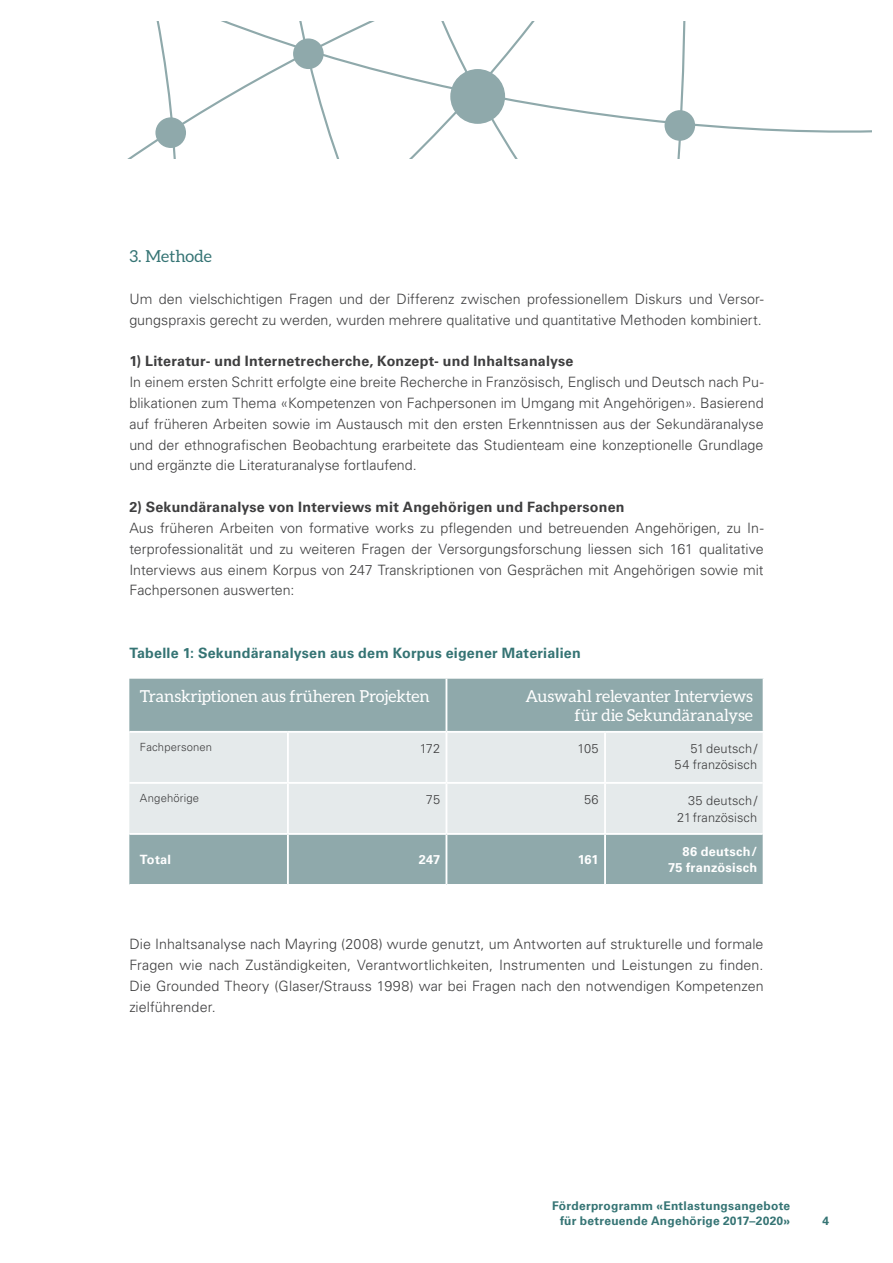
<style>
.page{position:relative;width:893px;height:1263px;background:#fff}
.page>*{position:absolute;margin:0;border:0;box-sizing:border-box;transform-origin:0 0}
.t1{font:16.5px/19.8px "Aleo";letter-spacing:-.01em;color:#fff;text-align:right}
.t2{font:16.5px "Aleo";letter-spacing:-.005em;color:#357474}
.t3{font:300 14.25px/20.9px "Univers LT";color:#3e3e3f;text-align:justify}
.t4{font:700 14.25px "Univers LT";letter-spacing:.015em;color:#3e3e3f}
.t5{font:700 14.25px "Univers LT";letter-spacing:.015em;color:#357474}
.t6{font:300 12.75px/16.2px "Univers LT";letter-spacing:.005em;color:#3e3e3f;text-align:right}
.t7{font:700 12.75px/16.2px "Univers LT";letter-spacing:.02em;color:#fff;text-align:right}
.t8{font:700 12px/15px "Univers LT";letter-spacing:.02em;color:#357474;text-align:right}
.t9{font:300 11.25px "Univers LT";letter-spacing:.015em;color:#3e3e3f}
</style>
<div class="page">
<div style="left:129px;top:679px;width:634px;height:205px;background:#8fa9ab"></div>
<div style="left:129px;top:733px;width:634px;height:100px;background:#e5eaeb"></div>
<hr style="left:446px;top:679px;width:1px;height:52px;background:#fff">
<hr style="left:287px;top:733px;width:2px;height:49px;background:#fff">
<hr style="left:446px;top:733px;width:1px;height:49px;background:#fff">
<hr style="left:604px;top:733px;width:2px;height:49px;background:#fff">
<hr style="left:287px;top:784px;width:2px;height:49px;background:#fff">
<hr style="left:446px;top:784px;width:1px;height:49px;background:#fff">
<hr style="left:604px;top:784px;width:2px;height:49px;background:#fff">
<hr style="left:287px;top:835px;width:2px;height:49px;background:#fff">
<hr style="left:446px;top:835px;width:1px;height:49px;background:#fff">
<hr style="left:604px;top:835px;width:2px;height:49px;background:#fff">
<hr style="left:129px;top:731px;width:159px;height:2px;background:#fff">
<hr style="left:288px;top:731px;width:158px;height:2px;background:#fff">
<hr style="left:446px;top:731px;width:159px;height:2px;background:#fff">
<hr style="left:605px;top:731px;width:159px;height:2px;background:#fff">
<hr style="left:129px;top:782px;width:159px;height:2px;background:#fff">
<hr style="left:288px;top:782px;width:158px;height:2px;background:#fff">
<hr style="left:446px;top:782px;width:159px;height:2px;background:#fff">
<hr style="left:129px;top:833px;width:159px;height:2px;background:#fff">
<hr style="left:288px;top:833px;width:158px;height:2px;background:#fff">
<hr style="left:446px;top:833px;width:159px;height:2px;background:#fff">
<hr style="left:605px;top:782px;width:158px;height:2px;background:#fff">
<hr style="left:605px;top:833px;width:158px;height:2px;background:#fff">
<svg style="left:129px;top:21px;width:743px;height:137px"></svg>
<div style="left:665px;top:110px;width:30px;height:31px;background:#8fa9ab;border-radius:50%"></div>
<div style="left:155px;top:117px;width:31px;height:31px;background:#8fa9ab;border-radius:50%"></div>
<div style="left:293px;top:38px;width:31px;height:31px;background:#8fa9ab;border-radius:50%"></div>
<div style="left:450px;top:69px;width:55px;height:55px;background:#8fa9ab;border-radius:50%"></div>
<p class="t2" style="left:129px;top:247px;width:84px">3. Methode</p>
<p class="t3" style="left:129px;top:288px;width:636px">Um den vielschichtigen Fragen und der Differenz zwischen professionellem Diskurs und Versor&shy;gungspraxis gerecht zu werden, wurden mehrere qualitative und quantitative Methoden kombiniert.</p>
<p class="t4" style="left:129px;top:353px;width:446px">1) Literatur- und Internetrecherche, Konzept- und Inhaltsanalyse</p>
<p class="t3" style="left:129px;top:372px;width:636px">In einem ersten Schritt erfolgte eine breite Recherche in Französisch, Englisch und Deutsch nach Pu&shy;blikationen zum Thema «Kompetenzen von Fachpersonen im Umgang mit Angehörigen». Basierend auf früheren Arbeiten sowie im Austausch mit den ersten Erkenntnissen aus der Sekundäranalyse und der ethnografischen Beobachtung erarbeitete das Studienteam eine konzeptionelle Grundlage und ergänzte die Literaturanalyse fortlaufend.</p>
<p class="t4" style="left:129px;top:499px;width:497px">2) Sekundäranalyse von Interviews mit Angehörigen und Fachpersonen</p>
<p class="t3" style="left:129px;top:517px;width:636px">Aus früheren Arbeiten von formative works zu pflegenden und betreuenden Angehörigen, zu In&shy;terprofessionalität und zu weiteren Fragen der Versorgungsforschung liessen sich 161 qualitative Interviews aus einem Korpus von 247 Transkriptionen von Gesprächen mit Angehörigen sowie mit Fachpersonen auswerten:</p>
<p class="t5" style="left:129px;top:644px;width:453px">Tabelle 1: Sekundäranalysen aus dem Korpus eigener Materialien</p>
<p class="t1" style="left:140px;top:685px;width:291px">Transkriptionen aus früheren Projekten</p>
<p class="t1" style="left:525px;top:685px;width:229px">Auswahl relevanter Interviews für die Sekundäranalyse</p>
<p class="t9" style="left:140px;top:741px;width:74px">Fachpersonen</p>
<p class="t6" style="left:420px;top:740px;width:22px">172</p>
<p class="t6" style="left:577px;top:740px;width:23px">105</p>
<p class="t6" style="left:675px;top:740px;width:84px">51 deutsch/<br>54 französisch</p>
<p class="t9" style="left:140px;top:792px;width:61px">Angehörige</p>
<p class="t6" style="left:426px;top:791px;width:16px">75</p>
<p class="t6" style="left:584px;top:791px;width:16px">56</p>
<p class="t6" style="left:677px;top:793px;width:82px">35 deutsch/<br>21 französisch</p>
<p class="t7" style="left:140px;top:852px;width:33px">Total</p>
<p class="t7" style="left:419px;top:852px;width:23px">247</p>
<p class="t7" style="left:578px;top:852px;width:22px">161</p>
<p class="t7" style="left:668px;top:844px;width:91px">86 deutsch/<br>75 französisch</p>
<p class="t3" style="left:129px;top:934px;width:636px">Die Inhaltsanalyse nach Mayring (2008) wurde genutzt, um Antworten auf strukturelle und formale Fragen wie nach Zuständigkeiten, Verantwortlichkeiten, Instrumenten und Leistungen zu finden.<br>Die Grounded Theory (Glaser/Strauss 1998) war bei Fragen nach den notwendigen Kompetenzen zielführender.</p>
<p class="t8" style="left:552px;top:1198px;width:240px">Förderprogramm «Entlastungsangebote für betreuende Angehörige 2017–2020»</p>
<p class="t8" style="left:822px;top:1213px;width:8px">4</p>
</div>
